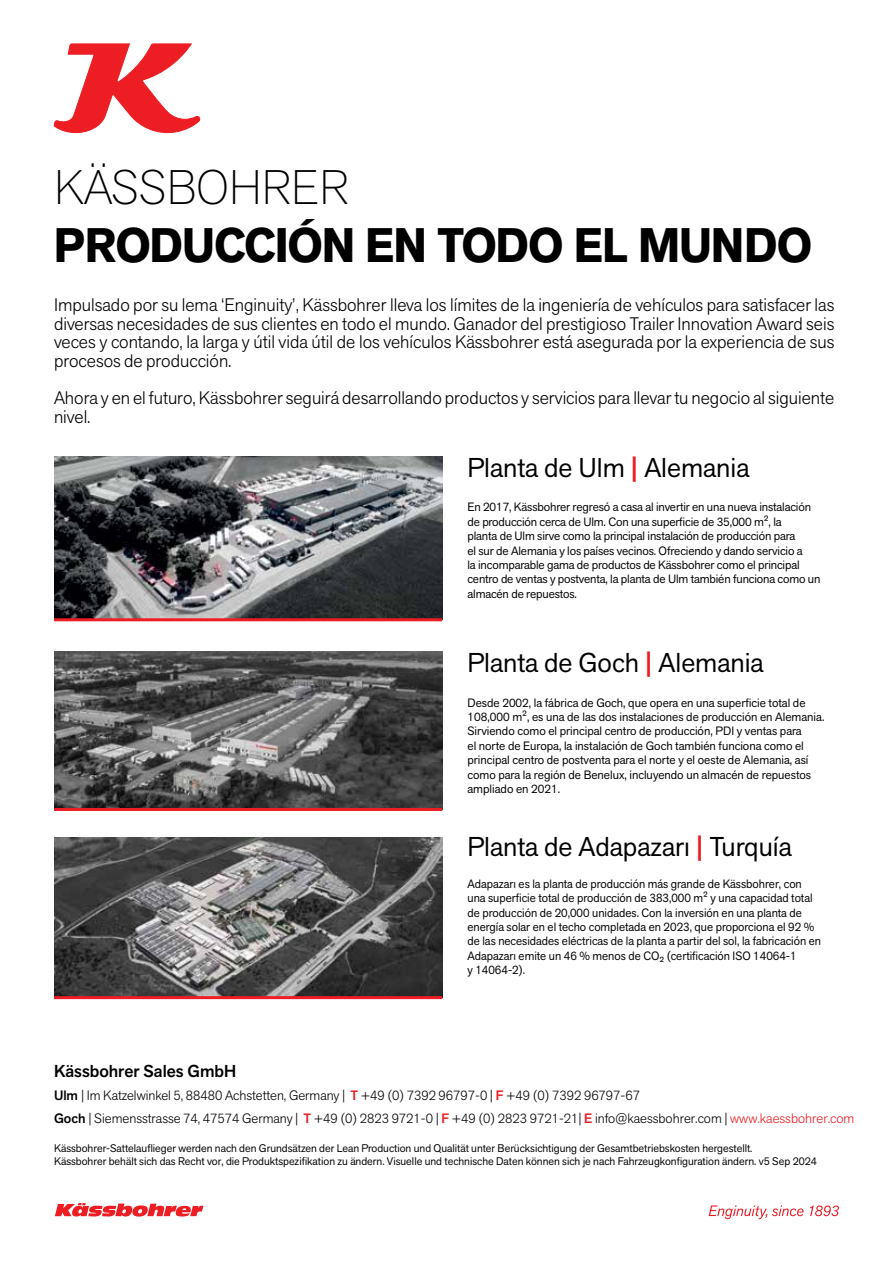
<style>
.page{position:relative;width:893px;height:1263px;background:#fff}
.page>*{position:absolute;margin:0;border:0;box-sizing:border-box;transform-origin:0 0}
.t1{font:700 48px "Akzid Grtsk Next";letter-spacing:-.02em;color:#000}
.t2{font:200 48px "Akzid Grtsk Next";color:#000}
.t3{font:27px "Akzid Grtsk Next";color:#000}
.t4{font:300 18px/18.6px "Akzid Grtsk Next";color:#000;text-align:justify}
.t5{font:500 17.1px "Akzid Grtsk Next";color:#000}
.t6{font:300 13.5px/23px "Akzid Grtsk Next";color:#000}
.t7{font:12px/14.4px "Akzid Grtsk Next";color:#000}
.t8{font:10.95px/13.2px "Akzid Grtsk Next";color:#000}
.s1{font-weight:500;color:#ed1d24}
.s2{font-weight:500}
.s3{color:#ed1d24}
</style>
<div class="page">
<svg style="left:54px;top:44px;width:146px;height:89px"></svg>
<svg style="left:55px;top:1203px;width:148px;height:14px"></svg>
<svg style="left:709px;top:1205px;width:95px;height:14px"></svg>
<svg style="left:810px;top:1205px;width:29px;height:11px"></svg>
<img style="left:54px;top:838px;width:388px;height:158px">
<img style="left:54px;top:651px;width:388px;height:157px">
<img style="left:54px;top:456px;width:388px;height:162px">
<hr style="left:54px;top:618px;width:388px;height:3px;background:#ed1d24">
<hr style="left:54px;top:808px;width:388px;height:3px;background:#ed1d24">
<hr style="left:54px;top:996px;width:388px;height:3px;background:#ed1d24">
<h1 class="t2" style="left:54px;top:156px;width:296px">KÄSSBOHRER</h1>
<h1 class="t1" style="left:54px;top:214px;width:760px">PRODUCCIÓN EN TODO EL MUNDO</h1>
<p class="t4" style="left:54px;top:295px;width:782px">Impulsado por su lema ‘Enginuity’, Kässbohrer lleva los límites de la ingeniería de vehículos para satisfacer las diversas necesidades de sus clientes en todo el mundo. Ganador del prestigioso Trailer Innovation Award seis veces y contando, la larga y útil vida útil de los vehículos Kässbohrer está asegurada por la experiencia de sus procesos de producción.</p>
<h3 class="t4" style="left:54px;top:388px;width:782px">Ahora y en el futuro, Kässbohrer seguirá desarrollando productos y servicios para llevar tu negocio al siguiente nivel.</h3>
<h2 class="t3" style="left:467px;top:450px;width:284px">Planta de Ulm <span class="s1">|</span> Alemania</h2>
<p class="t7" style="left:467px;top:500px;width:354px">En 2017, Kässbohrer regresó a casa al invertir en una nueva instalación de producción cerca de Ulm. Con una superficie de 35,000 m², la<br>planta de Ulm sirve como la principal instalación de producción para<br>el sur de Alemania y los países vecinos. Ofreciendo y dando servicio a<br>la incomparable gama de productos de Kässbohrer como el principal centro de ventas y postventa, la planta de Ulm también funciona como un almacén de repuestos.</p>
<h2 class="t3" style="left:467px;top:645px;width:298px">Planta de Goch <span class="s1">|</span> Alemania</h2>
<p class="t7" style="left:467px;top:695px;width:358px">Desde 2002, la fábrica de Goch, que opera en una superficie total de 108,000 m², es una de las dos instalaciones de producción en Alemania.<br>Sirviendo como el principal centro de producción, PDI y ventas para<br>el norte de Europa, la instalación de Goch también funciona como el principal centro de postventa para el norte y el oeste de Alemania, así como para la región de Benelux, incluyendo un almacén de repuestos ampliado en 2021.</p>
<h2 class="t3" style="left:467px;top:829px;width:326px">Planta de Adapazarı <span class="s1">|</span> Turquía</h2>
<p class="t7" style="left:467px;top:876px;width:355px">Adapazarı es la planta de producción más grande de Kässbohrer, con una superficie total de producción de 383,000 m² y una capacidad total de producción de 20,000 unidades. Con la inversión en una planta de energía solar en el techo completada en 2023, que proporciona el 92 % de las necesidades eléctricas de la planta a partir del sol, la fabricación en Adapazarı emite un 46 % menos de CO₂ (certificación ISO 14064-1<br>y 14064-2).</p>
<h3 class="t5" style="left:54px;top:1060px;width:184px">Kässbohrer Sales GmbH</h3>
<p class="t6" style="left:54px;top:1084px;width:802px"><span class="s2">Ulm</span> | Im Katzelwinkel 5, 88480 Achstetten, Germany | <span class="s1">T</span> +49 (0) 7392 96797-0 | <span class="s1">F</span> +49 (0) 7392 96797-67<br><span class="s2">Goch</span> | Siemensstrasse 74, 47574 Germany | <span class="s1">T</span> +49 (0) 2823 9721-0 | <span class="s1">F</span> +49 (0) 2823 9721-21| <span class="s1">E</span> info@kaessbohrer.com | <span class="s3">www.kaessbohrer.com</span></p>
<p class="t8" style="left:54px;top:1141px;width:764px">Kässbohrer-Sattelauflieger werden nach den Grundsätzen der Lean Production und Qualität unter Berücksichtigung der Gesamtbetriebskosten hergestellt.<br>Kässbohrer behält sich das Recht vor, die Produktspezifikation zu ändern. Visuelle und technische Daten können sich je nach Fahrzeugkonfiguration ändern. v5 Sep 2024</p>
</div>
